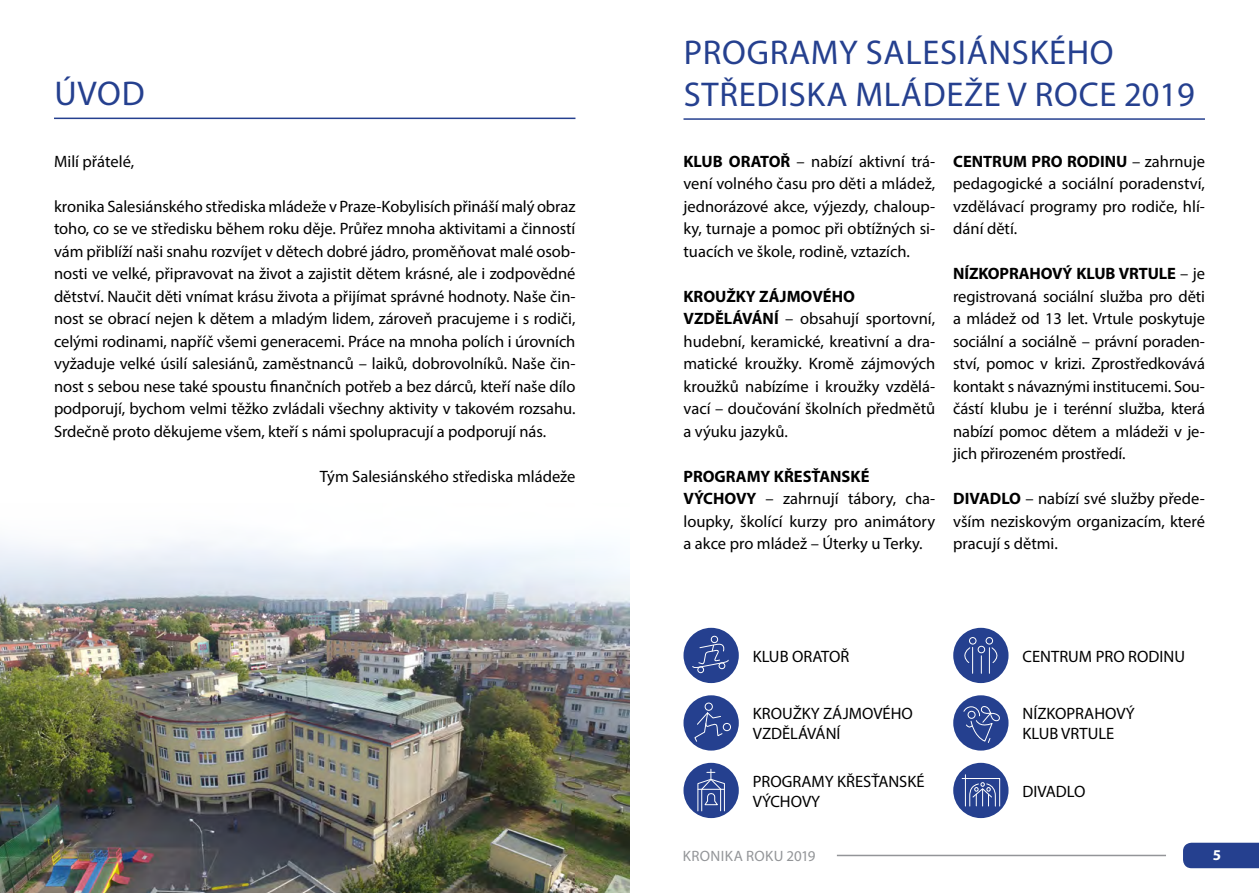
<style>
.page{position:relative;width:1259px;height:893px;background:#fff}
.page>*{position:absolute;margin:0;border:0;box-sizing:border-box;transform-origin:0 0}
.t1{font:34.5px/41.4px "Myriad Pro";letter-spacing:.02em;color:#25408f}
.t2{font:16.5px/22.5px "Myriad Pro";color:#000;text-align:justify}
.t3{font:15px "Myriad Pro";letter-spacing:.025em;color:#939598}
.t4{font:700 15px "Myriad Pro";color:#fff}
.s1{font-weight:700}
</style>
<div class="page">
<hr style="left:837px;top:855px;width:329px;height:1px;background:#939598">
<div style="left:1183px;top:843px;width:76px;height:25px;background:#25408f"></div>
<hr style="left:54px;top:118px;width:521px;height:1px;background:#25408f">
<img style="left:0;top:541px;width:629px;height:352px">
<hr style="left:683px;top:118px;width:522px;height:2px;background:#25408f">
<div style="left:683px;top:628px;width:56px;height:55px;background:#25408f;border-radius:50%"></div>
<div style="left:718px;top:662px;width:7px;height:7px;border:1px solid #fff;border-radius:50%"></div>
<div style="left:697px;top:666px;width:7px;height:7px;border:1px solid #fff;border-radius:50%"></div>
<div style="left:711px;top:636px;width:7px;height:7px;border:1px solid #fff;border-radius:50%"></div>
<svg style="left:692px;top:643px;width:37px;height:25px"></svg>
<div style="left:953px;top:628px;width:55px;height:55px;background:#25408f;border-radius:50%"></div>
<svg style="left:981px;top:656px;width:1px;height:17px"></svg>
<div style="left:977px;top:646px;width:8px;height:7px;border:1px solid #fff;border-radius:50%"></div>
<div style="left:969px;top:637px;width:7px;height:7px;border:1px solid #fff;border-radius:50%"></div>
<div style="left:985px;top:637px;width:8px;height:7px;border:1px solid #fff;border-radius:50%"></div>
<svg style="left:959px;top:647px;width:14px;height:26px"></svg>
<svg style="left:989px;top:647px;width:9px;height:26px"></svg>
<div style="left:683px;top:695px;width:56px;height:56px;background:#25408f;border-radius:50%"></div>
<div style="left:723px;top:723px;width:8px;height:8px;border:1px solid #fff;border-radius:50%"></div>
<div style="left:704px;top:703px;width:9px;height:8px;border:1px solid #fff;border-radius:50%"></div>
<svg style="left:694px;top:712px;width:29px;height:30px"></svg>
<div style="left:953px;top:695px;width:55px;height:56px;background:#25408f;border-radius:50%"></div>
<svg style="left:963px;top:704px;width:39px;height:39px"></svg>
<div style="left:683px;top:763px;width:56px;height:55px;background:#25408f;border-radius:50%"></div>
<svg style="left:697px;top:769px;width:28px;height:43px"></svg>
<div style="left:953px;top:763px;width:55px;height:55px;background:#25408f;border-radius:50%"></div>
<hr style="left:965px;top:775px;width:1px;height:31px;background:#fff">
<svg style="left:961px;top:778px;width:39px;height:29px"></svg>
<h1 class="t1" style="left:54px;top:72px;width:92px">ÚVOD</h1>
<p class="t2" style="left:54px;top:149px;width:82px">Milí přátelé,</p>
<p class="t2" style="left:54px;top:194px;width:523px">kronika Salesiánského střediska mládeže v Praze-Kobylisích přináší malý obraz toho, co se ve středisku během roku děje. Průřez mnoha aktivitami a činností vám přiblíží naši snahu rozvíjet v dětech dobré jádro, proměňovat malé osob&shy;nosti ve velké, připravovat na život a zajistit dětem krásné, ale i zodpovědné dětství. Naučit děti vnímat krásu života a přijímat správné hodnoty. Naše čin&shy;nost se obrací nejen k dětem a mladým lidem, zároveň pracujeme i s rodiči, celými rodinami, napříč všemi generacemi. Práce na mnoha polích i úrovních vyžaduje velké úsilí salesiánů, zaměstnanců – laiků, dobrovolníků. Naše čin&shy;nost s sebou nese také spoustu finančních potřeb a bez dárců, kteří naše dílo podporují, bychom velmi těžko zvládali všechny aktivity v takovém rozsahu.<br>Srdečně proto děkujeme všem, kteří s námi spolupracují a podporují nás.</p>
<p class="t2" style="left:320px;top:465px;width:257px">Tým Salesiánského střediska mládeže</p>
<h1 class="t1" style="left:684px;top:31px;width:512px">PROGRAMY SALESIÁNSKÉHO<br>STŘEDISKA MLÁDEŽE V ROCE 2019</h1>
<p class="t2" style="left:683px;top:150px;width:253px"><span class="s1">KLUB ORATOŘ</span> – nabízí aktivní trá&shy;vení volného času pro děti a mládež, jednorázové akce, výjezdy, chaloup&shy;ky, turnaje a pomoc při obtížných si&shy;tuacích ve škole, rodině, vztazích.</p>
<p class="t2" style="left:683px;top:285px;width:253px;text-align:left"><span class="s1">KROUŽKY ZÁJMOVÉHO<br>VZDĚLÁVÁNÍ</span> – obsahují sportovní, hudební, keramické, kreativní a dra&shy;matické kroužky. Kromě zájmových kroužků nabízíme i kroužky vzdělá&shy;vací – doučování školních předmětů a výuku jazyků.</p>
<p class="t2" style="left:683px;top:465px;width:253px;text-align:left"><span class="s1">PROGRAMY KŘESŤANSKÉ<br>VÝCHOVY</span> – zahrnují tábory, cha&shy;loupky, školící kurzy pro animátory a akce pro mládež – Úterky u Terky.</p>
<p class="t2" style="left:953px;top:150px;width:253px"><span class="s1">CENTRUM PRO RODINU</span> – zahrnuje pedagogické a sociální poradenství, vzdělávací programy pro rodiče, hlí&shy;dání dětí.</p>
<p class="t2" style="left:953px;top:262px;width:253px"><span class="s1">NÍZKOPRAHOVÝ KLUB VRTULE</span> – je registrovaná sociální služba pro děti a mládež od 13 let. Vrtule poskytuje sociální a sociálně – právní poraden&shy;ství, pomoc v krizi. Zprostředkovává kontakt s návaznými institucemi. Sou&shy;částí klubu je i terénní služba, která nabízí pomoc dětem a mládeži v je&shy;jich přirozeném prostředí.</p>
<p class="t2" style="left:953px;top:487px;width:253px"><span class="s1">DIVADLO</span> – nabízí své služby přede&shy;vším neziskovým organizacím, které pracují s dětmi.</p>
<p class="t2" style="left:753px;top:645px;width:98px">KLUB ORATOŘ</p>
<p class="t2" style="left:1022px;top:645px;width:164px">CENTRUM PRO RODINU</p>
<p class="t2" style="left:753px;top:703px;width:162px;line-height:19.8px">KROUŽKY ZÁJMOVÉHO<br>VZDĚLÁVÁNÍ</p>
<p class="t2" style="left:1022px;top:703px;width:114px;line-height:19.8px">NÍZKOPRAHOVÝ<br>KLUB VRTULE</p>
<p class="t2" style="left:753px;top:771px;width:173px;line-height:19.8px">PROGRAMY KŘESŤANSKÉ<br>VÝCHOVY</p>
<p class="t2" style="left:1022px;top:780px;width:64px">DIVADLO</p>
<p class="t3" style="left:683px;top:847px;width:134px">KRONIKA ROKU 2019</p>
<p class="t4" style="left:1212px;top:845px;width:10px">5</p>
</div>
